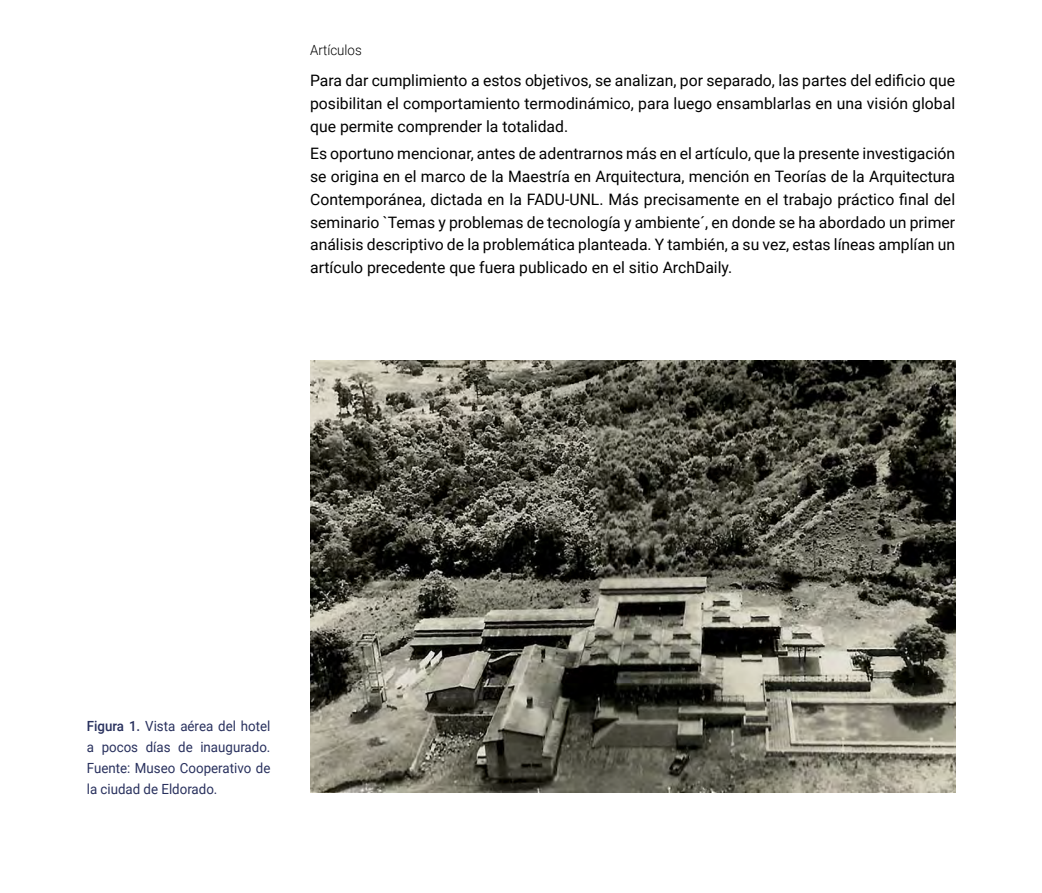
<style>
.page{position:relative;width:1042px;height:893px;background:#fff}
.page>*{position:absolute;margin:0;border:0;box-sizing:border-box;transform-origin:0 0}
.Heading_1{font:15.75px/22.8px "Roboto";color:#000;text-align:justify}
.Resaltado_texto_-_II{font:14px/21px "Roboto";color:#29315e;text-align:justify;scale:.95 1}
.Resaltado_texto_-_II-2{font:300 14px "Roboto";color:#000;scale:.95 1}
.s1{font-weight:500}
</style>
<div class="page">
<img style="left:310px;top:361px;width:645px;height:431px">
<p class="Resaltado_texto_-_II-2" style="left:310px;top:40px;width:56px">Artículos</p>
<p class="Heading_1" style="left:310px;top:69px;width:646px">Para dar cumplimiento a estos objetivos, se analizan, por separado, las partes del edificio que posibilitan el comportamiento termodinámico, para luego ensamblarlas en una visión global que permite comprender la totalidad.</p>
<p class="Heading_1" style="left:310px;top:142px;width:646px">Es oportuno mencionar, antes de adentrarnos más en el artículo, que la presente investigación se origina en el marco de la Maestría en Arquitectura, mención en Teorías de la Arquitectura Contemporánea, dictada en la FADU-UNL. Más precisamente en el trabajo práctico final del seminario `Temas y problemas de tecnología y ambiente´, en donde se ha abordado un primer análisis descriptivo de la problemática planteada. Y también, a su vez, estas líneas amplían un artículo precedente que fuera publicado en el sitio ArchDaily.</p>
<p class="Resaltado_texto_-_II" style="left:87px;top:715px;width:195px"><span class="s1">Figura 1.</span> Vista aérea del hotel a pocos días de inaugurado.<br>Fuente: Museo Cooperativo de la ciudad de Eldorado.</p>
</div>
